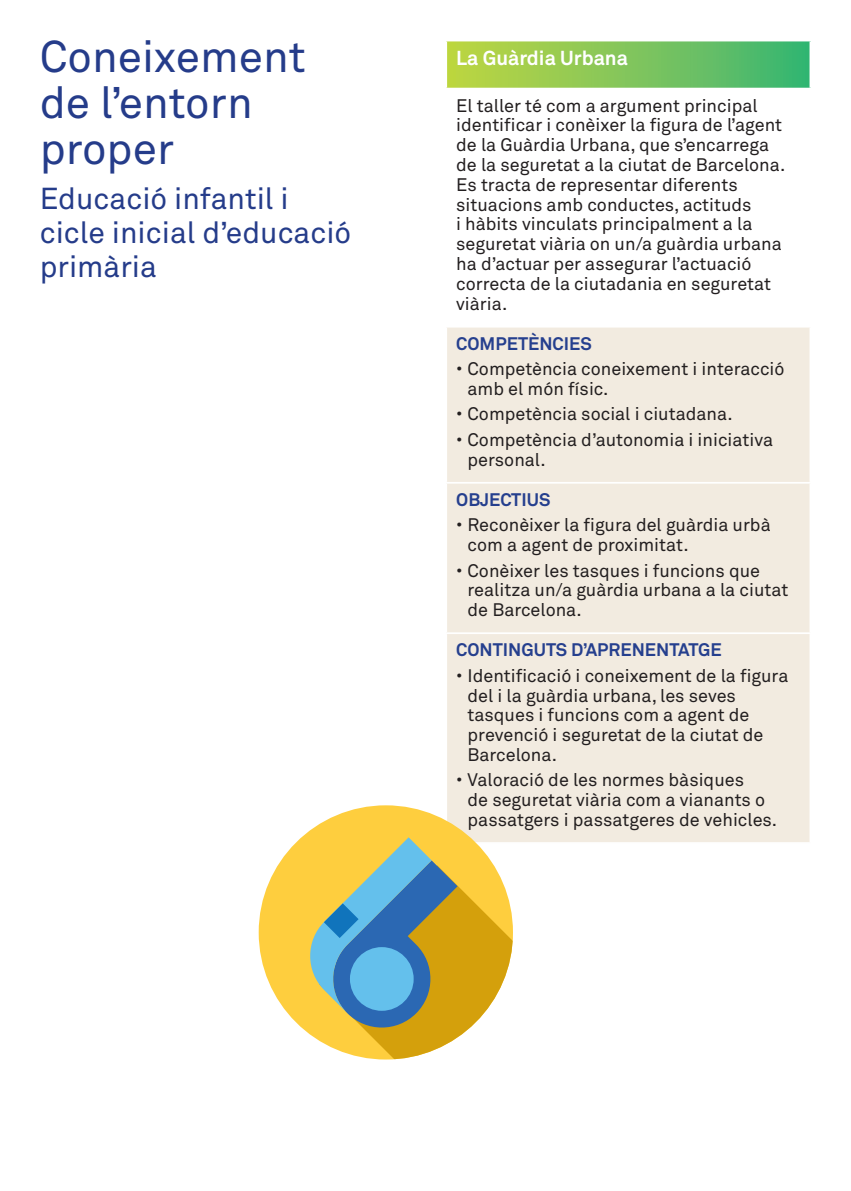
<style>
.page{position:relative;width:851px;height:1191px;background:#fff}
.page>*{position:absolute;margin:0;border:0;box-sizing:border-box;transform-origin:0 0}
.titol00{font:44px/46px "Akkurat";color:#253c8a}
.titol00B{font:30px/34px "Akkurat";color:#253c8a}
.titol01{font:700 20px "Akkurat";color:#fff}
.taulaBullet{font:18px/19.8px "Akkurat";color:#231f20}
.texto00{font:18px/19.8px "Akkurat";color:#231f20}
.taula_titol02{font:700 18px "Akkurat";color:#253f8e}
.s1{font-family:"Helvetica"}
</style>
<div class="page">
<svg style="left:447px;top:41px;width:362px;height:47px;background:#80c65d"></svg>
<div style="left:447px;top:327px;width:362px;height:515px;background:#f2ebe0"></div>
<hr style="left:445px;top:482px;width:366px;height:1px;background:#fff">
<hr style="left:445px;top:632px;width:366px;height:2px;background:#fff">
<div style="left:259px;top:805px;width:254px;height:254px;background:#fece3e;border-radius:50%"></div>
<svg style="left:305px;top:837px;width:208px;height:222px"></svg>
<p class="titol00" style="left:40px;top:34px;width:267px">Coneixement de l’entorn proper</p>
<p class="titol00B" style="left:40px;top:182px;width:313px">Educació infantil i cicle inicial d’educació primària</p>
<p class="titol01" style="left:456px;top:45px;width:173px">La Guàrdia Urbana</p>
<p class="texto00" style="left:456px;top:96px;width:330px">El taller té com a argument principal identificar i conèixer la figura de l’agent de la Guàrdia Urbana, que s’encarrega de la seguretat a la ciutat de Barcelona.<br>Es tracta de representar diferents situacions amb conductes, actituds<br>i hàbits vinculats principalment a la seguretat viària on un/a guàrdia urbana ha d’actuar per assegurar l’actuació correcta de la ciutadania en seguretat viària.</p>
<p class="taula_titol02" style="left:456px;top:332px;width:137px">COMPETÈNCIES</p>
<p class="taulaBullet" style="left:467px;top:359px;width:318px;text-indent:-11px"><span class="s1">•</span> Competència coneixement i interacció amb el món físic.</p>
<p class="taulaBullet" style="left:456px;top:405px;width:278px"><span class="s1">•</span> Competència social i ciutadana.</p>
<p class="taulaBullet" style="left:467px;top:430px;width:307px;text-indent:-11px"><span class="s1">•</span> Competència d’autonomia i iniciativa personal.</p>
<p class="taula_titol02" style="left:456px;top:488px;width:96px">OBJECTIUS</p>
<p class="taulaBullet" style="left:467px;top:515px;width:305px;text-indent:-11px"><span class="s1">•</span> Reconèixer la figura del guàrdia urbà com a agent de proximitat.</p>
<p class="taulaBullet" style="left:467px;top:561px;width:322px;text-indent:-11px"><span class="s1">•</span> Conèixer les tasques i funcions que realitza un/a guàrdia urbana a la ciutat de Barcelona.</p>
<p class="taula_titol02" style="left:456px;top:638px;width:267px">CONTINGUTS D’APRENENTATGE</p>
<p class="taulaBullet" style="left:467px;top:666px;width:322px;text-indent:-11px"><span class="s1">•</span> Identificació i coneixement de la figura del i la guàrdia urbana, les seves tasques i funcions com a agent de prevenció i seguretat de la ciutat de<br>Barcelona.</p>
<p class="taulaBullet" style="left:467px;top:770px;width:311px;text-indent:-11px"><span class="s1">•</span> Valoració de les normes bàsiques<br>de seguretat viària com a vianants o passatgers i passatgeres de vehicles.</p>
</div>
